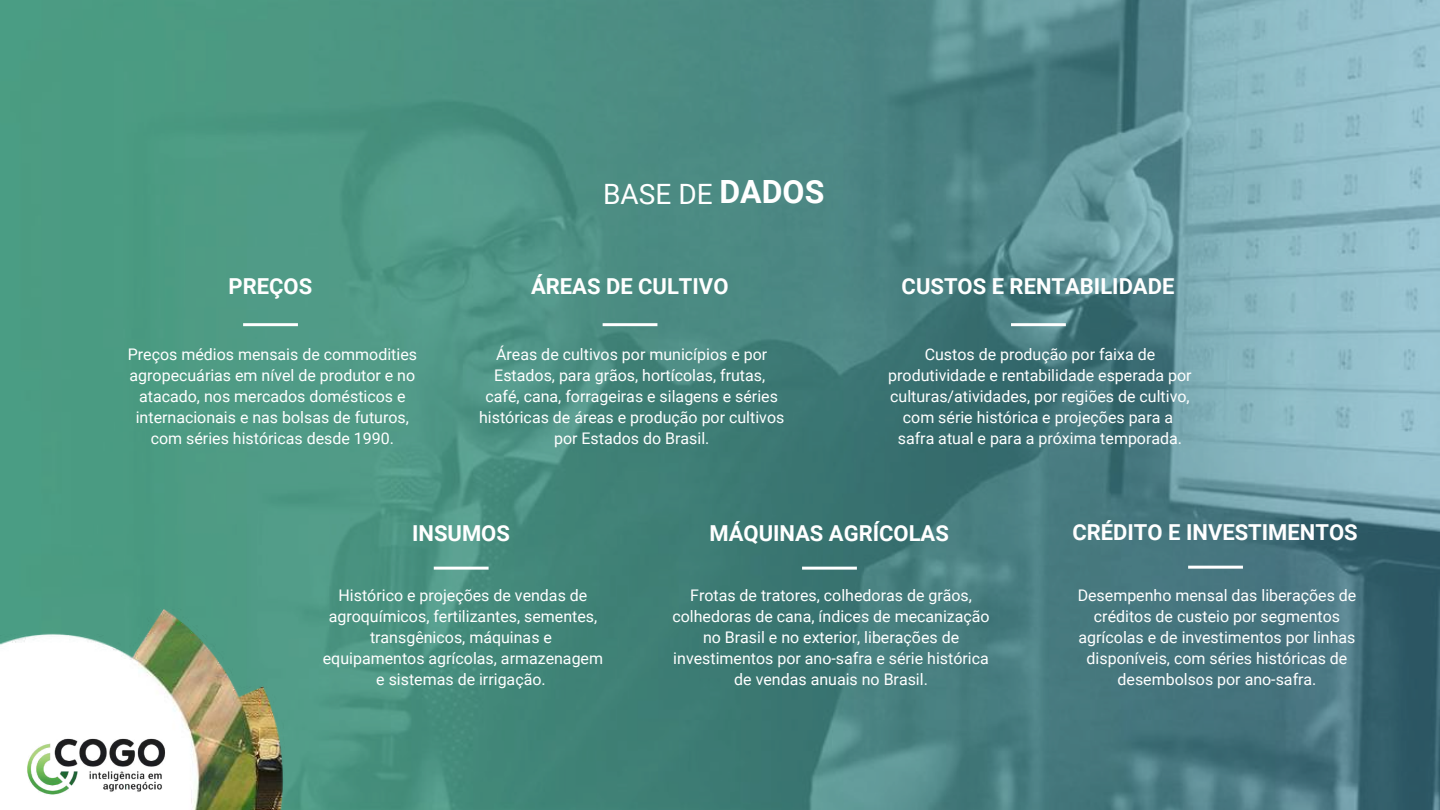
<style>
.page{position:relative;width:1440px;height:810px;background:#fff}
.page>*{position:absolute;margin:0;border:0;box-sizing:border-box;transform-origin:0 0}
.t1{font:28px "Roboto";color:#fff}
.t2{font:700 22px "Roboto";color:#fff}
.t3{font:16px/21px "Roboto";color:#fff;text-align:center}
.s1{font-weight:700;font-size:32px}
</style>
<div class="page">
<img style="left:0;top:0;width:1440px;height:810px">
<img style="left:0;top:601px;width:333px;height:209px">
<img style="left:0;top:712px;width:191px;height:97px">
<hr style="left:243px;top:323px;width:55px;height:3px;background:#fff">
<hr style="left:434px;top:567px;width:55px;height:3px;background:#fff">
<hr style="left:1011px;top:323px;width:55px;height:3px;background:#fff">
<hr style="left:603px;top:323px;width:54px;height:3px;background:#fff">
<hr style="left:1188px;top:566px;width:55px;height:3px;background:#fff">
<hr style="left:802px;top:567px;width:55px;height:3px;background:#fff">
<h2 class="t2" style="left:229px;top:273px;width:85px">PREÇOS</h2>
<p class="t3" style="left:128px;top:344px;width:291px">Preços médios mensais de commodities agropecuárias em nível de produtor e no atacado, nos mercados domésticos e internacionais e nas bolsas de futuros, com séries históricas desde 1990.</p>
<h1 class="t1" style="left:603px;top:178px;width:223px">BASE DE <span class="s1">DADOS</span></h1>
<h2 class="t2" style="left:531px;top:273px;width:199px">ÁREAS DE CULTIVO</h2>
<p class="t3" style="left:479px;top:344px;width:307px">Áreas de cultivos por municípios e por Estados, para grãos, hortícolas, frutas, café, cana, forrageiras e silagens e séries históricas de áreas e produção por cultivos por Estados do Brasil.</p>
<h2 class="t2" style="left:902px;top:273px;width:274px">CUSTOS E RENTABILIDADE</h2>
<p class="t3" style="left:888px;top:344px;width:305px">Custos de produção por faixa de produtividade e rentabilidade esperada por culturas/atividades, por regiões de cultivo, com série histórica e projeções para a safra atual e para a próxima temporada.</p>
<h2 class="t2" style="left:412px;top:521px;width:99px">INSUMOS</h2>
<p class="t3" style="left:323px;top:585px;width:282px">Histórico e projeções de vendas de agroquímicos, fertilizantes, sementes, transgênicos, máquinas e equipamentos agrícolas, armazenagem e sistemas de irrigação.</p>
<h2 class="t2" style="left:710px;top:521px;width:241px">MÁQUINAS AGRÍCOLAS</h2>
<p class="t3" style="left:672px;top:585px;width:319px">Frotas de tratores, colhedoras de grãos, colhedoras de cana, índices de mecanização no Brasil e no exterior, liberações de investimentos por ano-safra e série histórica de vendas anuais no Brasil.</p>
<h2 class="t2" style="left:1073px;top:520px;width:287px">CRÉDITO E INVESTIMENTOS</h2>
<p class="t3" style="left:1078px;top:585px;width:280px">Desempenho mensal das liberações de créditos de custeio por segmentos agrícolas e de investimentos por linhas disponíveis, com séries históricas de desembolsos por ano-safra.</p>
</div>
